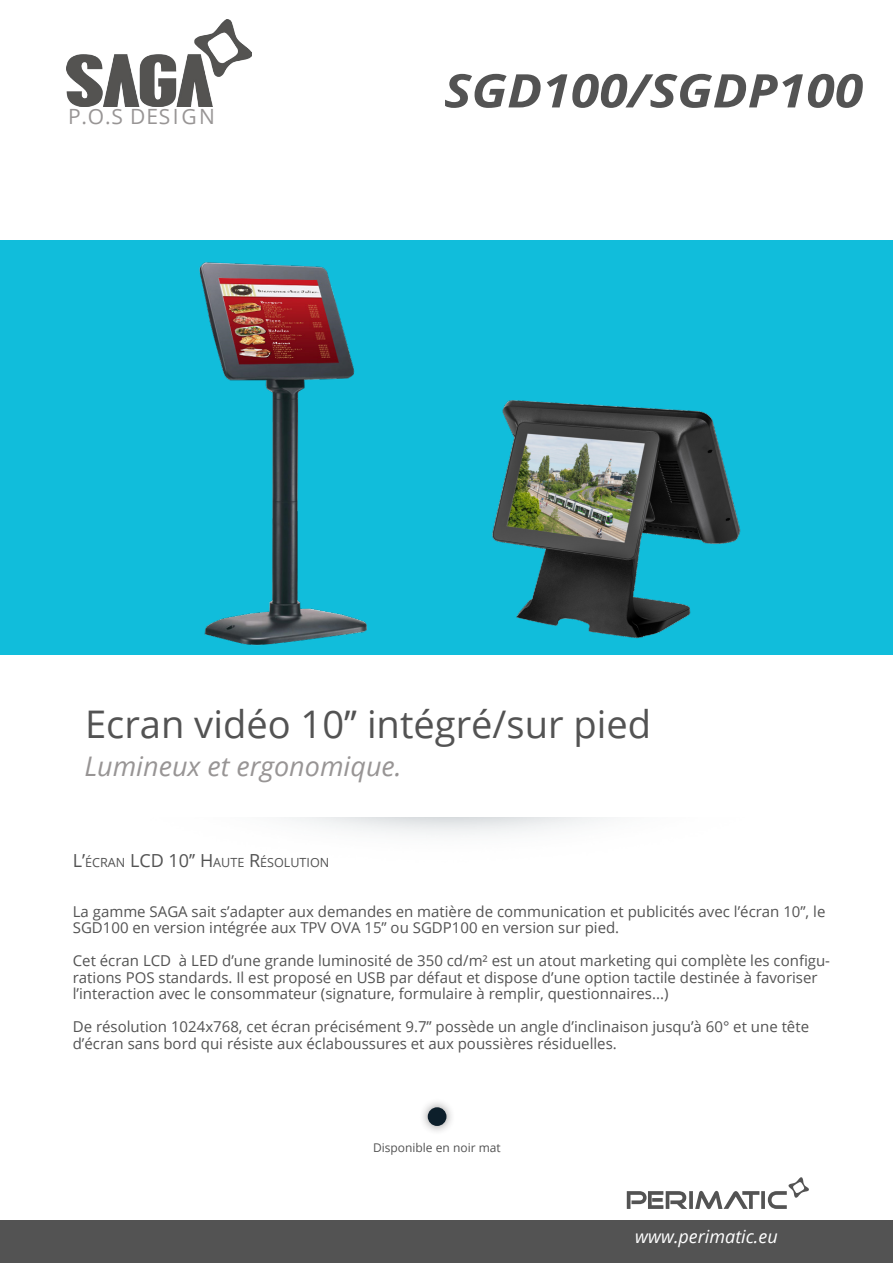
<style>
.page{position:relative;width:893px;height:1263px;background:#fff}
.page>*{position:absolute;margin:0;border:0;box-sizing:border-box;transform-origin:0 0}
.t1{font:italic 700 46.35px "Open Sans";color:#535353;scale:1.12 1}
.t2{font:38.1px "Open Sans";color:#535353}
.t3{font:italic 27px "Open Sans";color:#989595}
.t4{font:21px "Open Sans";letter-spacing:.12em;color:#989595}
.t5{font:italic 18px "Open Sans";color:#fff}
.t6{font:15px/16.5px "Open Sans";color:#535353}
.t7{font:12.6px "Open Sans";color:#535353}
.t8{font:12px "Open Sans";color:#535353}
.s1{font-size:18px}
</style>
<div class="page">
<div style="left:0;top:1220px;width:893px;height:43px;background:#535353"></div>
<svg style="left:627px;top:1177px;width:182px;height:32px"></svg>
<div style="left:418px;top:1098px;width:38px;height:37px;background:#231f20;opacity:.5"></div>
<div style="left:428px;top:1107px;width:18px;height:19px;background:#0d1f2b;border-radius:50%"></div>
<img style="left:67px;top:20px;width:185px;height:87px">
<div style="left:0;top:240px;width:893px;height:415px;background:#11bddb"></div>
<img style="left:199px;top:262px;width:168px;height:384px">
<img style="left:492px;top:400px;width:249px;height:239px">
<p class="t4" style="left:68px;top:101px;width:148px">P.O.S DESIGN</p>
<p class="t1" style="left:444px;top:58px;width:376px">SGD100/SGDP100</p>
<p class="t2" style="left:85px;top:698px;width:568px">Ecran vidéo 10’’ intégré/sur pied</p>
<p class="t3" style="left:84px;top:748px;width:319px">Lumineux et ergonomique.</p>
<p class="t7" style="left:73px;top:854px;width:258px"><span class="s1">L’</span>ÉCRAN <span class="s1">LCD 10’’ H</span>AUTE <span class="s1">R</span>ÉSOLUTION</p>
<p class="t6" style="left:73px;top:902px;width:754px">La gamme SAGA sait s’adapter aux demandes en matière de communication et publicités avec l’écran 10’’, le<br>SGD100 en version intégrée aux TPV OVA 15’’ ou SGDP100 en version sur pied.</p>
<p class="t6" style="left:73px;top:952px;width:759px">Cet écran LCD à LED d’une grande luminosité de 350 cd/m² est un atout marketing qui complète les configu&shy;rations POS standards. Il est proposé en USB par défaut et dispose d’une option tactile destinée à favoriser l’interaction avec le consommateur (signature, formulaire à remplir, questionnaires...)</p>
<p class="t6" style="left:73px;top:1018px;width:738px">De résolution 1024x768, cet écran précisément 9.7’’ possède un angle d’inclinaison jusqu’à 60° et une tête d’écran sans bord qui résiste aux éclaboussures et aux poussières résiduelles.</p>
<p class="t8" style="left:373px;top:1139px;width:129px">Disponible en noir mat</p>
<p class="t5" style="left:635px;top:1224px;width:144px">www.perimatic.eu</p>
</div>
